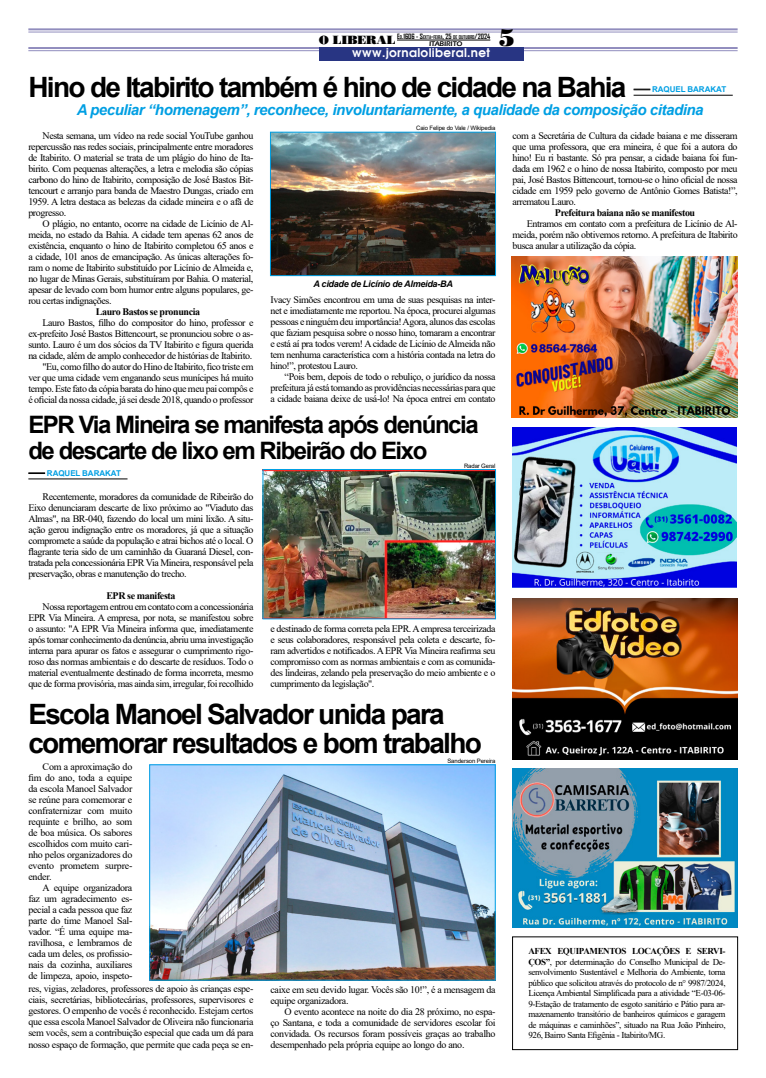
<style>
.page{position:relative;width:766px;height:1078px;background:#fff}
.page>*{position:absolute;margin:0;border:0;box-sizing:border-box;transform-origin:0 0}
.t1{font:700 28px/29px "Arial";letter-spacing:-.06em;color:#000}
.t2{font:700 24px/26px "Arial";letter-spacing:-.06em;color:#000}
.t3{font:24px "Bodnoff";color:#000}
.t4{font:italic 700 15px "Arial";letter-spacing:-.03em;color:#009fe3}
.t5{font:12px "Avalon";letter-spacing:.03em;color:#fff}
.t6{font:10px/11px "Times New Roman";letter-spacing:-.04em;color:#000;text-align:justify}
.t7{font:700 10px "Times New Roman";letter-spacing:-.04em;color:#000}
.t8{font:9px/10.5px "Times New Roman";letter-spacing:-.04em;color:#000;text-align:justify}
.t9{font:italic 700 9px "Arial";letter-spacing:-.03em;color:#000}
.t10{font:700 8px "Arial";letter-spacing:-.005em;color:#009fe3}
.t11{font:7px "Erie Black";color:#000}
.t12{font:6px "Arial";letter-spacing:-.02em;color:#000}
.t13{font:700 4.9px "Agency FB";color:#000}
.s1{font-family:"Bodnoff";font-weight:400;font-size:12px}
.s2{font-size:7px}
.s3{font-weight:700}
</style>
<div class="page">
<hr style="left:28px;top:47px;width:709px;height:2px;background:#918dbe">
<hr style="left:28px;top:50px;width:709px;height:1px;background:#918dbe">
<div style="left:319px;top:47px;width:204px;height:13px;background:#283583"></div>
<hr style="left:28px;top:28px;width:709px;height:2px;background:#918dbe">
<hr style="left:28px;top:32px;width:709px;height:1px;background:#918dbe">
<hr style="left:397px;top:40px;width:93px;height:1px;background:#000">
<img style="left:511px;top:256px;width:226px;height:161px">
<img style="left:512px;top:427px;width:224px;height:160px">
<img style="left:512px;top:598px;width:225px;height:161px">
<img style="left:513px;top:768px;width:224px;height:159px">
<hr style="left:28px;top:478px;width:99px;height:1px;background:#000">
<svg style="left:28px;top:472px;width:17px;height:2px"></svg>
<hr style="left:633px;top:95px;width:99px;height:1px;background:#000">
<svg style="left:633px;top:89px;width:17px;height:1px"></svg>
<div style="left:512px;top:936px;width:226px;height:113px;border:1px solid #000"></div>
<img style="left:272px;top:134px;width:221px;height:140px">
<div style="left:270px;top:132px;width:225px;height:144px;border:1px solid #009fe3"></div>
<img style="left:264px;top:471px;width:229px;height:146px">
<div style="left:262px;top:469px;width:233px;height:150px;border:1px solid #009fe3"></div>
<img style="left:151px;top:766px;width:342px;height:212px">
<div style="left:149px;top:764px;width:346px;height:216px;border:1px solid #009fe3"></div>
<p class="t11" style="left:429px;top:39px;width:35px">ITABIRITO</p>
<h2 class="t3" style="left:498px;top:23px;width:18px">5</h2>
<p class="t13" style="left:319px;top:34px;width:173px"><span class="s1">O LIBERAL</span> <span class="s2">E</span>D<span class="s2">.1606 - S</span>EXTA<span class="s2">-</span>FEIRA<span class="s2">, 25</span> DE OUTUBRO<span class="s2">/2024</span></p>
<p class="t5" style="left:352px;top:45px;width:140px">www.jornaloliberal.net</p>
<h1 class="t1" style="left:28px;top:72px;width:599px">Hino de Itabirito também é hino de cidade na Bahia</h1>
<p class="t10" style="left:652px;top:84px;width:76px">RAQUEL BARAKAT</p>
<h3 class="t4" style="left:77px;top:100px;width:628px">A peculiar “homenagem”, reconhece, involuntariamente, a qualidade da composição citadina</h3>
<p class="t6" style="left:28px;top:129px;width:226px;text-indent:14px">Nesta semana, um vídeo na rede social YouTube ganhou repercussão nas redes sociais, principalmente entre moradores de Itabirito. O material se trata de um plágio do hino de Ita&shy;birito. Com pequenas alterações, a letra e melodia são cópias carbono do hino de Itabirito, composição de José Bastos Bit&shy;tencourt e arranjo para banda de Maestro Dungas, criado em 1959. A letra destaca as belezas da cidade mineira e o afã de progresso.</p>
<p class="t6" style="left:28px;top:217px;width:226px;text-indent:14px">O plágio, no entanto, ocorre na cidade de Licínio de Al&shy;meida, no estado da Bahia. A cidade tem apenas 62 anos de existência, enquanto o hino de Itabirito completou 65 anos e a cidade, 101 anos de emancipação. As únicas alterações fo&shy;ram o nome de Itabirito substituído por Licínio de Almeida e, no lugar de Minas Gerais, substituíram por Bahia. O material, apesar de levado com bom humor entre alguns populares, ge&shy;rou certas indignações.</p>
<p class="t7" style="left:96px;top:304px;width:106px">Lauro Bastos se pronuncia</p>
<p class="t6" style="left:28px;top:316px;width:226px;text-align:right">Lauro Bastos, filho do compositor do hino, professor e ex-prefeito José Bastos Bittencourt, se pronunciou sobre o as&shy;sunto. Lauro é um dos sócios da TV Itabirito e figura querida na cidade, além de amplo conhecedor de histórias de Itabirito. "Eu, como filho do autor do Hino de Itabirito, fico triste em ver que uma cidade vem enganando seus munícipes há muito tempo. Este fato da cópia barata do hino que meu pai compôs e é oficial da nossa cidade, já sei desde 2018, quando o professor</p>
<p class="t12" style="left:416px;top:124px;width:81px">Caio Felipe do Vale / Wikipedia</p>
<p class="t6" style="left:512px;top:130px;width:226px">com a Secretária de Cultura da cidade baiana e me disseram que uma professora, que era mineira, é que foi a autora do hino! Eu ri bastante. Só pra pensar, a cidade baiana foi fun&shy;dada em 1962 e o hino de nossa Itabirito, composto por meu pai, José Bastos Bittencourt, tornou-se o hino oficial de nossa cidade em 1959 pelo governo de Antônio Gomes Batista!”, arrematou Lauro.</p>
<p class="t7" style="left:555px;top:205px;width:142px">Prefeitura baiana não se manifestou</p>
<p class="t6" style="left:512px;top:218px;width:226px;text-indent:14px">Entramos em contato com a prefeitura de Licínio de Al&shy;meida, porém não obtivemos retorno. A prefeitura de Itabirito busca anular a utilização da cópia.</p>
<p class="t9" style="left:313px;top:277px;width:141px">A cidade de Licínio de Almeida-BA</p>
<p class="t6" style="left:270px;top:294px;width:226px">Ivacy Simões encontrou em uma de suas pesquisas na inter&shy;net e imediatamente me reportou. Na época, procurei algumas pessoas e ninguém deu importância! Agora, alunos das escolas que faziam pesquisa sobre o nosso hino, tornaram a encontrar e está aí pra todos verem! A cidade de Licínio de Almeida não tem nenhuma característica com a história contada na letra do hino!”, protestou Lauro.</p>
<p class="t6" style="left:270px;top:371px;width:226px;text-indent:14px">“Pois bem, depois de todo o rebuliço, o jurídico da nossa prefeitura já está tomando as providências necessárias para que a cidade baiana deixe de usá-lo! Na época entrei em contato</p>
<h2 class="t2" style="left:28px;top:412px;width:452px">EPR Via Mineira se manifesta após denúncia de descarte de lixo em Ribeirão do Eixo</h2>
<p class="t10" style="left:47px;top:467px;width:76px">RAQUEL BARAKAT</p>
<p class="t6" style="left:28px;top:490px;width:226px;text-indent:14px">Recentemente, moradores da comunidade de Ribeirão do Eixo denunciaram descarte de lixo próximo ao "Viaduto das Almas", na BR-040, fazendo do local um mini lixão. A situ&shy;ação gerou indignação entre os moradores, já que a situação compromete a saúde da população e atrai bichos até o local. O flagrante teria sido de um caminhão da Guaraná Diesel, con&shy;tratada pela concessionária EPR Via Mineira, responsável pela preservação, obras e manutenção do trecho.</p>
<p class="t7" style="left:106px;top:588px;width:70px">EPR se manifesta</p>
<p class="t6" style="left:28px;top:600px;width:226px;text-indent:14px">Nossa reportagem entrou em contato com a concessionária EPR Via Mineira. A empresa, por nota, se manifestou sobre o assunto: "A EPR Via Mineira informa que, imediatamente após tomar conhecimento da denúncia, abriu uma investigação interna para apurar os fatos e assegurar o cumprimento rigo&shy;roso das normas ambientais e do descarte de resíduos. Todo o material eventualmente destinado de forma incorreta, mesmo que de forma provisória, mas ainda sim, irregular, foi recolhido</p>
<p class="t12" style="left:464px;top:461px;width:33px">Radar Geral</p>
<p class="t6" style="left:270px;top:622px;width:226px">e destinado de forma correta pela EPR. A empresa terceirizada e seus colaboradores, responsável pela coleta e descarte, fo&shy;ram advertidos e notificados. A EPR Via Mineira reafirma seu compromisso com as normas ambientais e com as comunida&shy;des lindeiras, zelando pela preservação do meio ambiente e o cumprimento da legislação".</p>
<h1 class="t1" style="left:28px;top:699px;width:455px">Escola Manoel Salvador unida para comemorar resultados e bom trabalho</h1>
<p class="t6" style="left:28px;top:760px;width:105px;text-indent:14px">Com a aproximação do fim do ano, toda a equipe da escola Manoel Salvador se reúne para comemorar e confraternizar com muito requinte e brilho, ao som de boa música. Os sabores escolhidos com muito cari&shy;nho pelos organizadores do evento prometem surpre&shy;ender.</p>
<p class="t6" style="left:28px;top:881px;width:105px;text-indent:14px">A equipe organizadora faz um agradecimento es&shy;pecial a cada pessoa que faz parte do time Manoel Sal&shy;vador. “É uma equipe ma&shy;ravilhosa, e lembramos de cada um deles, os profissio&shy;nais da cozinha, auxiliares de limpeza, apoio, inspeto-</p>
<p class="t6" style="left:28px;top:983px;width:226px">res, vigias, zeladores, professores de apoio às crianças espe&shy;ciais, secretárias, bibliotecárias, professores, supervisores e gestores. O empenho de vocês é reconhecido. Estejam certos que essa escola Manoel Salvador de Oliveira não funcionaria sem vocês, sem a contribuição especial que cada um dá para nosso espaço de formação, que permite que cada peça se en-</p>
<p class="t6" style="left:270px;top:983px;width:226px">caixe em seu devido lugar. Vocês são 10!”, é a mensagem da equipe organizadora.</p>
<p class="t12" style="left:447px;top:756px;width:50px">Sanderson Pereira</p>
<p class="t6" style="left:270px;top:1005px;width:226px;text-indent:14px">O evento acontece na noite do dia 28 próximo, no espa&shy;ço Santana, e toda a comunidade de servidores escolar foi convidada. Os recursos foram possíveis graças ao trabalho desempenhado pela própria equipe ao longo do ano.</p>
<p class="t8" style="left:528px;top:945px;width:199px"><span class="s3">AFEX EQUIPAMENTOS LOCAÇÕES E SERVI-ÇOS”</span>, por determinação do Conselho Municipal de De&shy;senvolvimento Sustentável e Melhoria do Ambiente, torna público que solicitou através do protocolo de n° 9987/2024, Licença Ambiental Simplificada para a atividade “E-03-06- 9-Estação de tratamento de esgoto sanitário e Pátio para ar&shy;mazenamento transitório de banheiros químicos e garagem de máquinas e caminhões”, situado na Rua João Pinheiro, 926, Bairro Santa Efigênia - Itabirito/MG.</p>
</div>
